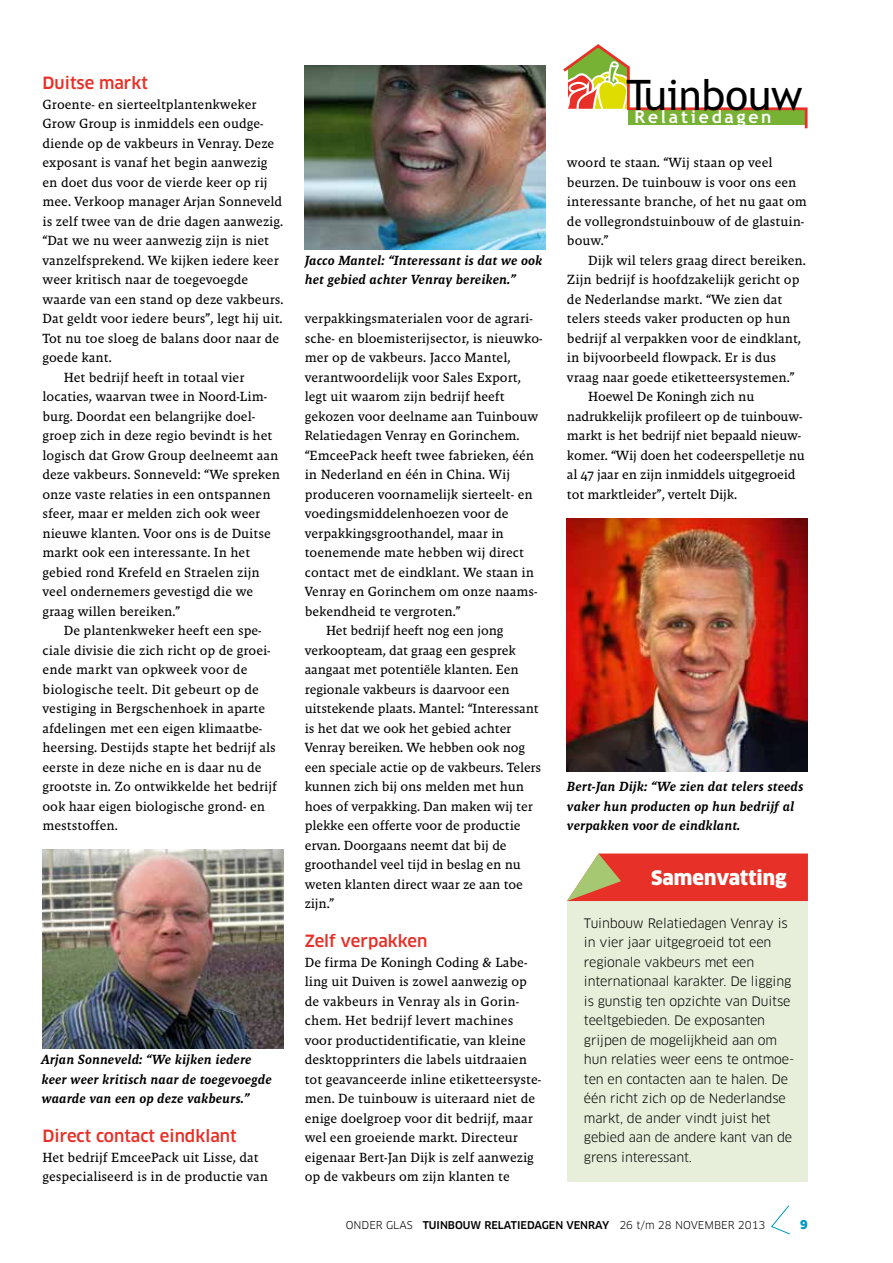
<style>
.page{position:relative;width:893px;height:1263px;background:#fff}
.page>*{position:absolute;margin:0;border:0;box-sizing:border-box;transform-origin:0 0}
.t1{font:42.15px "Trebuchet MS";color:#000}
.t2{font:900 19.5px "Clan OT";color:#fff}
.t3{font:700 17.55px "Trebuchet MS";letter-spacing:.16em;color:#fff}
.t4{font:500 16.5px "Clan OT";color:#e73027}
.t5{font:13.5px/19.5px "Malaga Reg";color:#000}
.t6{font:italic 13.5px/19.5px "Malaga Med";color:#000}
.t7{font:12.75px/19.5px "Clan OT";letter-spacing:-.01em;color:#000}
.t8{font:900 12px "Clan OT";color:#0099c6}
.t9{font:10.5px "Clan OT";color:#000}
.s1{font-weight:500}
</style>
<div class="page">
<img style="left:305px;top:66px;width:241px;height:183px">
<img style="left:567px;top:518px;width:241px;height:254px">
<div style="left:567px;top:901px;width:241px;height:280px;background:#e7efda"></div>
<svg style="left:567px;top:853px;width:241px;height:48px;background:#e34c3d"></svg>
<svg style="left:563px;top:44px;width:244px;height:84px"></svg>
<img style="left:43px;top:850px;width:240px;height:199px">
<svg style="left:771px;top:1205px;width:19px;height:29px"></svg>
<p class="t4" style="left:43px;top:74px;width:107px">Duitse markt</p>
<p class="t5" style="left:43px;top:94px;width:216px">Groente- en sierteeltplantenkweker</p>
<p class="t5" style="left:43px;top:114px;width:222px">Grow Group is inmiddels een oudge-</p>
<p class="t5" style="left:43px;top:133px;width:233px">diende op de vakbeurs in Venray. Deze</p>
<p class="t5" style="left:43px;top:153px;width:227px">exposant is vanaf het begin aanwezig</p>
<p class="t5" style="left:43px;top:172px;width:227px">en doet dus voor de vierde keer op rij</p>
<p class="t5" style="left:43px;top:192px;width:241px">mee. Verkoop manager Arjan Sonneveld</p>
<p class="t5" style="left:43px;top:211px;width:242px">is zelf twee van de drie dagen aanwezig.</p>
<p class="t5" style="left:43px;top:231px;width:228px">“Dat we nu weer aanwezig zijn is niet</p>
<p class="t5" style="left:43px;top:250px;width:238px">vanzelfsprekend. We kijken iedere keer</p>
<p class="t5" style="left:43px;top:270px;width:207px">weer kritisch naar de toegevoegde</p>
<p class="t5" style="left:43px;top:289px;width:242px">waarde van een stand op deze vakbeurs.</p>
<p class="t5" style="left:43px;top:309px;width:242px">Dat geldt voor iedere beurs”, legt hij uit.</p>
<p class="t5" style="left:43px;top:328px;width:238px">Tot nu toe sloeg de balans door naar de</p>
<p class="t5" style="left:43px;top:348px;width:71px">goede kant.</p>
<p class="t5" style="left:64px;top:367px;width:182px">Het bedrijf heeft in totaal vier</p>
<p class="t5" style="left:43px;top:387px;width:226px">locaties, waarvan twee in Noord-Lim-</p>
<p class="t5" style="left:43px;top:406px;width:214px">burg. Doordat een belangrijke doel-</p>
<p class="t5" style="left:43px;top:426px;width:231px">groep zich in deze regio bevindt is het</p>
<p class="t5" style="left:43px;top:445px;width:237px">logisch dat Grow Group deelneemt aan</p>
<p class="t5" style="left:43px;top:465px;width:239px">deze vakbeurs. Sonneveld: “We spreken</p>
<p class="t5" style="left:43px;top:484px;width:230px">onze vaste relaties in een ontspannen</p>
<p class="t5" style="left:43px;top:504px;width:219px">sfeer, maar er melden zich ook weer</p>
<p class="t5" style="left:43px;top:523px;width:230px">nieuwe klanten. Voor ons is de Duitse</p>
<p class="t5" style="left:43px;top:543px;width:209px">markt ook een interessante. In het</p>
<p class="t5" style="left:43px;top:562px;width:219px">gebied rond Krefeld en Straelen zijn</p>
<p class="t5" style="left:43px;top:582px;width:212px">veel ondernemers gevestigd die we</p>
<p class="t5" style="left:43px;top:601px;width:139px">graag willen bereiken.”</p>
<p class="t5" style="left:64px;top:621px;width:199px">De plantenkweker heeft een spe-</p>
<p class="t5" style="left:43px;top:640px;width:230px">ciale divisie die zich richt op de groei-</p>
<p class="t5" style="left:43px;top:660px;width:206px">ende markt van opkweek voor de</p>
<p class="t5" style="left:43px;top:679px;width:218px">biologische teelt. Dit gebeurt op de</p>
<p class="t5" style="left:43px;top:699px;width:224px">vestiging in Bergschenhoek in aparte</p>
<p class="t5" style="left:43px;top:718px;width:221px">afdelingen met een eigen klimaatbe-</p>
<p class="t5" style="left:43px;top:738px;width:235px">heersing. Destijds stapte het bedrijf als</p>
<p class="t5" style="left:43px;top:757px;width:221px">eerste in deze niche en is daar nu de</p>
<p class="t5" style="left:43px;top:777px;width:236px">grootste in. Zo ontwikkelde het bedrijf</p>
<p class="t5" style="left:43px;top:796px;width:224px">ook haar eigen biologische grond- en</p>
<p class="t5" style="left:43px;top:816px;width:77px">meststoffen.</p>
<p class="t6" style="left:41px;top:1050px;width:232px">Arjan Sonneveld: “We kijken iedere keer weer kritisch naar de toegevoegde waarde van een op deze vakbeurs.”</p>
<p class="t4" style="left:43px;top:1127px;width:196px">Direct contact eindklant</p>
<p class="t5" style="left:43px;top:1147px;width:227px">Het bedrijf EmceePack uit Lisse, dat gespecialiseerd is in de productie van</p>
<p class="t6" style="left:305px;top:250px;width:239px">Jacco Mantel: “Interessant is dat we ook het gebied achter Venray bereiken.”</p>
<p class="t5" style="left:305px;top:309px;width:229px">verpakkingsmaterialen voor de agrari-</p>
<p class="t5" style="left:305px;top:328px;width:239px">sche- en bloemisterijsector, is nieuwko-</p>
<p class="t5" style="left:305px;top:348px;width:207px">mer op de vakbeurs. Jacco Mantel,</p>
<p class="t5" style="left:305px;top:367px;width:217px">verantwoordelijk voor Sales Export,</p>
<p class="t5" style="left:305px;top:387px;width:201px">legt uit waarom zijn bedrijf heeft</p>
<p class="t5" style="left:305px;top:406px;width:235px">gekozen voor deelname aan Tuinbouw</p>
<p class="t5" style="left:305px;top:426px;width:216px">Relatiedagen Venray en Gorinchem.</p>
<p class="t5" style="left:305px;top:445px;width:231px">“EmceePack heeft twee fabrieken, één</p>
<p class="t5" style="left:305px;top:465px;width:207px">in Nederland en één in China. Wij</p>
<p class="t5" style="left:305px;top:484px;width:229px">produceren voornamelijk sierteelt- en</p>
<p class="t5" style="left:305px;top:504px;width:205px">voedingsmiddelenhoezen voor de</p>
<p class="t5" style="left:305px;top:523px;width:201px">verpakkingsgroothandel, maar in</p>
<p class="t5" style="left:305px;top:543px;width:221px">toenemende mate hebben wij direct</p>
<p class="t5" style="left:305px;top:562px;width:231px">contact met de eindklant. We staan in</p>
<p class="t5" style="left:305px;top:582px;width:234px">Venray en Gorinchem om onze naams-</p>
<p class="t5" style="left:305px;top:601px;width:157px">bekendheid te vergroten.”</p>
<p class="t5" style="left:326px;top:621px;width:179px">Het bedrijf heeft nog een jong</p>
<p class="t5" style="left:305px;top:640px;width:212px">verkoopteam, dat graag een gesprek</p>
<p class="t5" style="left:305px;top:660px;width:215px">aangaat met potentiële klanten. Een</p>
<p class="t5" style="left:305px;top:679px;width:206px">regionale vakbeurs is daarvoor een</p>
<p class="t5" style="left:305px;top:699px;width:235px">uitstekende plaats. Mantel: “Interessant</p>
<p class="t5" style="left:305px;top:718px;width:208px">is het dat we ook het gebied achter</p>
<p class="t5" style="left:305px;top:738px;width:222px">Venray bereiken. We hebben ook nog</p>
<p class="t5" style="left:305px;top:757px;width:238px">een speciale actie op de vakbeurs. Telers</p>
<p class="t5" style="left:305px;top:777px;width:221px">kunnen zich bij ons melden met hun</p>
<p class="t5" style="left:305px;top:796px;width:230px">hoes of verpakking. Dan maken wij ter</p>
<p class="t5" style="left:305px;top:816px;width:217px">plekke een offerte voor de productie</p>
<p class="t5" style="left:305px;top:835px;width:203px">ervan. Doorgaans neemt dat bij de</p>
<p class="t5" style="left:305px;top:855px;width:217px">groothandel veel tijd in beslag en nu</p>
<p class="t5" style="left:305px;top:874px;width:220px">weten klanten direct waar ze aan toe</p>
<p class="t5" style="left:305px;top:894px;width:31px">zijn.”</p>
<p class="t4" style="left:305px;top:932px;width:124px">Zelf verpakken</p>
<p class="t5" style="left:305px;top:952px;width:238px">De firma De Koningh Coding &amp; Labe&shy;ling uit Duiven is zowel aanwezig op de vakbeurs in Venray als in Gorin&shy;chem. Het bedrijf levert machines voor productidentificatie, van kleine desktopprinters die labels uitdraaien tot geavanceerde inline etiketteersyste&shy;men. De tuinbouw is uiteraard niet de enige doelgroep voor dit bedrijf, maar wel een groeiende markt. Directeur eigenaar Bert-Jan Dijk is zelf aanwezig op de vakbeurs om zijn klanten te</p>
<h1 class="t1" style="left:627px;top:71px;width:177px">Tuinbouw</h1>
<p class="t3" style="left:635px;top:106px;width:138px">Relatiedagen</p>
<p class="t5" style="left:567px;top:153px;width:241px">woord te staan. “Wij staan op veel beurzen. De tuinbouw is voor ons een interessante branche, of het nu gaat om de vollegrondstuinbouw of de glastuin&shy;bouw.”</p>
<p class="t5" style="left:588px;top:250px;width:219px">Dijk wil telers graag direct bereiken.</p>
<p class="t5" style="left:567px;top:270px;width:234px">Zijn bedrijf is hoofdzakelijk gericht op</p>
<p class="t5" style="left:567px;top:289px;width:217px">de Nederlandse markt. “We zien dat</p>
<p class="t5" style="left:567px;top:309px;width:225px">telers steeds vaker producten op hun</p>
<p class="t5" style="left:567px;top:328px;width:236px">bedrijf al verpakken voor de eindklant,</p>
<p class="t5" style="left:567px;top:348px;width:211px">in bijvoorbeeld flowpack. Er is dus</p>
<p class="t5" style="left:567px;top:367px;width:229px">vraag naar goede etiketteersystemen.”</p>
<p class="t5" style="left:588px;top:387px;width:168px">Hoewel De Koningh zich nu</p>
<p class="t5" style="left:567px;top:406px;width:237px">nadrukkelijk profileert op de tuinbouw-</p>
<p class="t5" style="left:567px;top:426px;width:236px">markt is het bedrijf niet bepaald nieuw-</p>
<p class="t5" style="left:567px;top:445px;width:239px">komer. “Wij doen het codeerspelletje nu</p>
<p class="t5" style="left:567px;top:465px;width:230px">al 47 jaar en zijn inmiddels uitgegroeid</p>
<p class="t5" style="left:567px;top:484px;width:172px">tot marktleider”, vertelt Dijk.</p>
<p class="t6" style="left:567px;top:777px;width:238px">Bert-Jan Dijk: “We zien dat telers steeds vaker hun producten op hun bedrijf al verpakken voor de eindklant.</p>
<h2 class="t2" style="left:651px;top:866px;width:137px">Samenvatting</h2>
<p class="t7" style="left:584px;top:913px;width:212px">Tuinbouw Relatiedagen Venray is in vier jaar uitgegroeid tot een regionale vakbeurs met een internationaal karakter. De ligging is gunstig ten opzichte van Duitse teeltgebieden. De exposanten grijpen de mogelijkheid aan om hun relaties weer eens te ontmoe&shy;ten en contacten aan te halen. De één richt zich op de Nederlandse markt, de ander vindt juist het gebied aan de andere kant van de grens interessant.</p>
<p class="t9" style="left:346px;top:1219px;width:421px">ONDER GLAS <span class="s1">TUINBOUW RELATIEDAGEN VENRAY</span> 26 t/m 28 NOVEMBER 2013</p>
<p class="t8" style="left:800px;top:1217px;width:9px">9</p>
</div>
